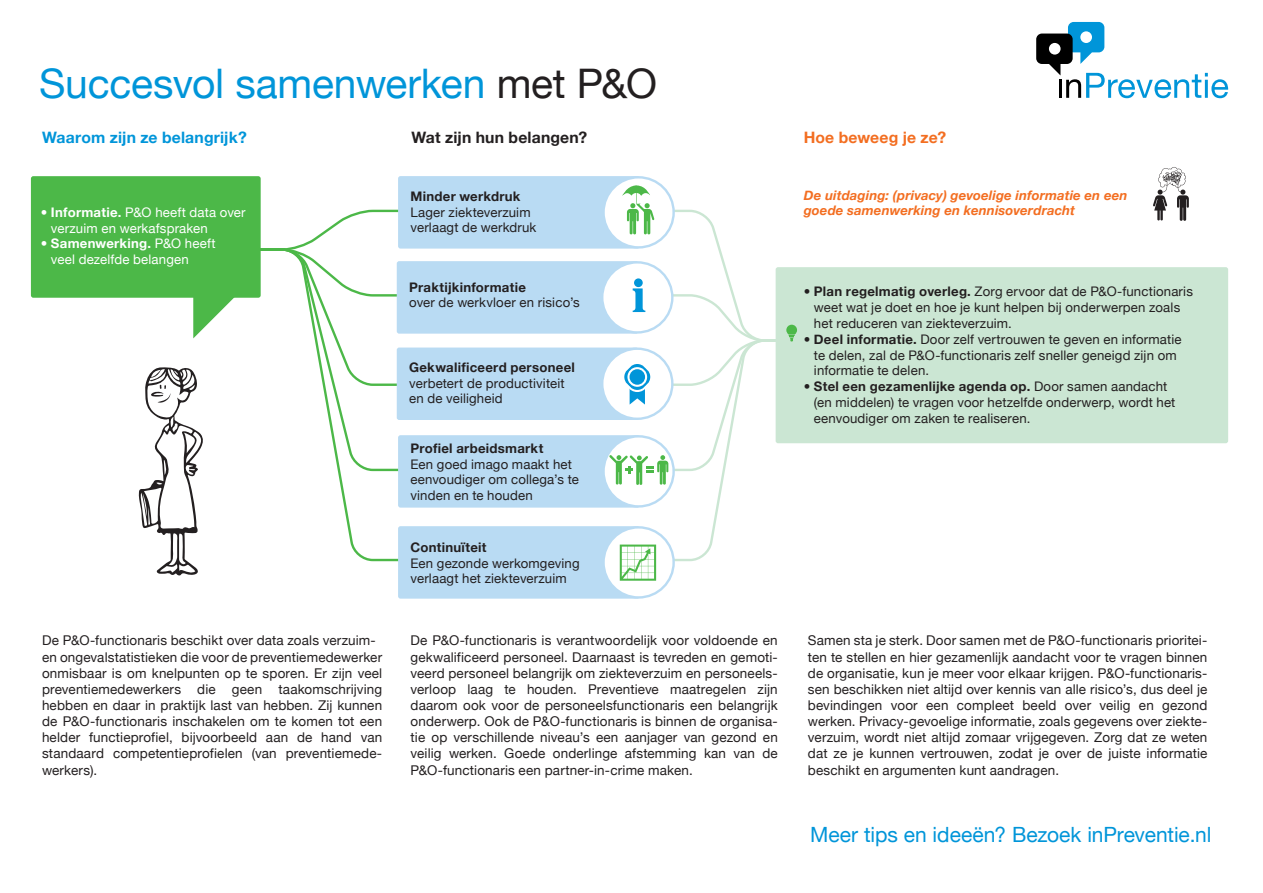
<style>
.page{position:relative;width:1263px;height:893px;background:#fff}
.page>*{position:absolute;margin:0;border:0;box-sizing:border-box;transform-origin:0 0}
.t1{font:40.8px "Helvetica Neue";letter-spacing:-.005em;color:#0095d9}
.t2{font:21px "Helvetica Neue";letter-spacing:-.005em;color:#0095d9}
.t3{font:700 15.75px "Helvetica Neue";letter-spacing:.01em;color:#0095d9}
.t4{font:700 15.75px "Helvetica Neue";letter-spacing:.01em;color:#231f20}
.t5{font:700 15.75px "Helvetica Neue";letter-spacing:.005em;color:#f36e21}
.t6{font:13.5px/16.2px "Helvetica Neue";letter-spacing:.01em;color:#231f20;text-align:justify}
.t7{font:13.2px/15.9px "Helvetica Neue";letter-spacing:.01em;color:#231f20}
.t8{font:13.2px/15.6px "Helvetica Neue";letter-spacing:.015em;color:#fff}
.t9{font:700 13.2px "Helvetica Neue";letter-spacing:.02em;color:#231f20}
.t10{font:italic 700 13.2px/15.9px "Helvetica Neue";letter-spacing:.01em;color:#f36e21}
.s1{color:#231f20}
.s2{font-weight:700}
</style>
<div class="page">
<svg style="left:338px;top:472px;width:60px;height:90px"></svg>
<svg style="left:261px;top:209px;width:183px;height:263px"></svg>
<svg style="left:675px;top:508px;width:44px;height:54px"></svg>
<div style="left:397px;top:261px;width:241px;height:73px;background:#b9dbf3;border-radius:2px"></div>
<div style="left:397px;top:348px;width:241px;height:72px;background:#b9dbf3;border-radius:2px"></div>
<div style="left:398px;top:435px;width:242px;height:73px;background:#b9dbf3;border-radius:2px"></div>
<div style="left:398px;top:526px;width:242px;height:73px;background:#b9dbf3;border-radius:2px"></div>
<div style="left:31px;top:176px;width:230px;height:122px;background:#4cb848;border-radius:2px"></div>
<svg style="left:193px;top:297px;width:43px;height:41px"></svg>
<div style="left:776px;top:267px;width:452px;height:176px;background:#cbe6d3;border-radius:2px"></div>
<div style="left:398px;top:176px;width:242px;height:73px;background:#b9dbf3;border-radius:2px"></div>
<svg style="left:1153px;top:167px;width:36px;height:54px"></svg>
<svg style="left:588px;top:176px;width:246px;height:332px"></svg>
<div style="left:634px;top:278px;width:9px;height:9px;background:#0095d9;border-radius:50%"></div>
<svg style="left:139px;top:367px;width:64px;height:209px"></svg>
<svg style="left:602px;top:526px;width:73px;height:73px"></svg>
<svg style="left:1036px;top:22px;width:192px;height:76px"></svg>
<h1 class="t1" style="left:39px;top:49px;width:619px">Succesvol samenwerken <span class="s1">met P&amp;O</span></h1>
<p class="t4" style="left:411px;top:123px;width:177px">Wat zijn hun belangen?</p>
<p class="t5" style="left:804px;top:123px;width:144px">Hoe beweeg je ze?</p>
<p class="t3" style="left:42px;top:123px;width:206px">Waarom zijn ze belangrijk?</p>
<p class="t8" style="left:51px;top:204px;width:196px;text-indent:-10px"><span class="s2">• Informatie.</span> P&amp;O heeft data over verzuim en werkafspraken</p>
<p class="t8" style="left:51px;top:235px;width:166px;text-indent:-10px"><span class="s2">• Samenwerking.</span> P&amp;O heeft veel dezelfde belangen</p>
<p class="t9" style="left:411px;top:184px;width:111px">Minder werkdruk</p>
<p class="t7" style="left:411px;top:203px;width:127px">Lager ziekteverzuim verlaagt de werkdruk</p>
<p class="t9" style="left:409px;top:275px;width:118px">Praktijkinformatie</p>
<p class="t7" style="left:409px;top:294px;width:172px">over de werkvloer en risico’s</p>
<p class="t9" style="left:409px;top:355px;width:167px">Gekwalificeerd personeel</p>
<p class="t7" style="left:409px;top:374px;width:157px">verbetert de productiviteit en de veiligheid</p>
<p class="t9" style="left:411px;top:436px;width:134px">Profiel arbeidsmarkt</p>
<p class="t7" style="left:411px;top:455px;width:170px">Een goed imago maakt het eenvoudiger om collega’s te vinden en te houden</p>
<p class="t9" style="left:411px;top:535px;width:77px">Continuïteit</p>
<p class="t7" style="left:411px;top:554px;width:171px">Een gezonde werkomgeving verlaagt het ziekteverzuim</p>
<p class="t10" style="left:804px;top:187px;width:325px">De uitdaging: (privacy) gevoelige informatie en een goede samenwerking en kennisoverdracht</p>
<p class="t7" style="left:814px;top:283px;width:380px;text-indent:-10px"><span class="s2">• Plan regelmatig overleg.</span> Zorg ervoor dat de P&amp;O-functionaris weet wat je doet en hoe je kunt helpen bij onderwerpen zoals het reduceren van ziekteverzuim.</p>
<p class="t7" style="left:814px;top:330px;width:369px;text-indent:-10px"><span class="s2">• Deel informatie.</span> Door zelf vertrouwen te geven en informatie te delen, zal de P&amp;O-functionaris zelf sneller geneigd zijn om informatie te delen.</p>
<p class="t7" style="left:814px;top:378px;width:363px;text-indent:-10px"><span class="s2">• Stel een gezamenlijke agenda op.</span> Door samen aandacht (en middelen) te vragen voor hetzelfde onderwerp, wordt het eenvoudiger om zaken te realiseren.</p>
<p class="t6" style="left:42px;top:631px;width:342px;text-align:left">De P&amp;O-functionaris beschikt over data zoals verzuim&shy;en ongevalstatistieken die voor de preventiemedewerker onmisbaar is om knelpunten op te sporen. Er zijn veel preventiemedewerkers die geen taakomschrijving hebben en daar in praktijk last van hebben. Zij kunnen de P&amp;O-functionaris inschakelen om te komen tot een helder functieprofiel, bijvoorbeeld aan de hand van standaard competentieprofielen (van preventiemede&shy;werkers).</p>
<p class="t6" style="left:411px;top:631px;width:369px">De P&amp;O-functionaris is verantwoordelijk voor voldoende en gekwalificeerd personeel. Daarnaast is tevreden en gemoti&shy;veerd personeel belangrijk om ziekteverzuim en personeels&shy;verloop laag te houden. Preventieve maatregelen zijn daarom ook voor de personeelsfunctionaris een belangrijk onderwerp. Ook de P&amp;O-functionaris is binnen de organisa&shy;tie op verschillende niveau’s een aanjager van gezond en veilig werken. Goede onderlinge afstemming kan van de P&amp;O-functionaris een partner-in-crime maken.</p>
<p class="t6" style="left:808px;top:631px;width:401px">Samen sta je sterk. Door samen met de P&amp;O-functionaris prioritei&shy;ten te stellen en hier gezamenlijk aandacht voor te vragen binnen de organisatie, kun je meer voor elkaar krijgen. P&amp;O-functionaris&shy;sen beschikken niet altijd over kennis van alle risico’s, dus deel je bevindingen voor een compleet beeld over veilig en gezond werken. Privacy-gevoelige informatie, zoals gegevens over ziekte&shy;verzuim, wordt niet altijd zomaar vrijgegeven. Zorg dat ze weten dat ze je kunnen vertrouwen, zodat je over de juiste informatie beschikt en argumenten kunt aandragen.</p>
<h2 class="t2" style="left:810px;top:816px;width:403px">Meer tips en ideeën? Bezoek inPreventie.nl</h2>
</div>
